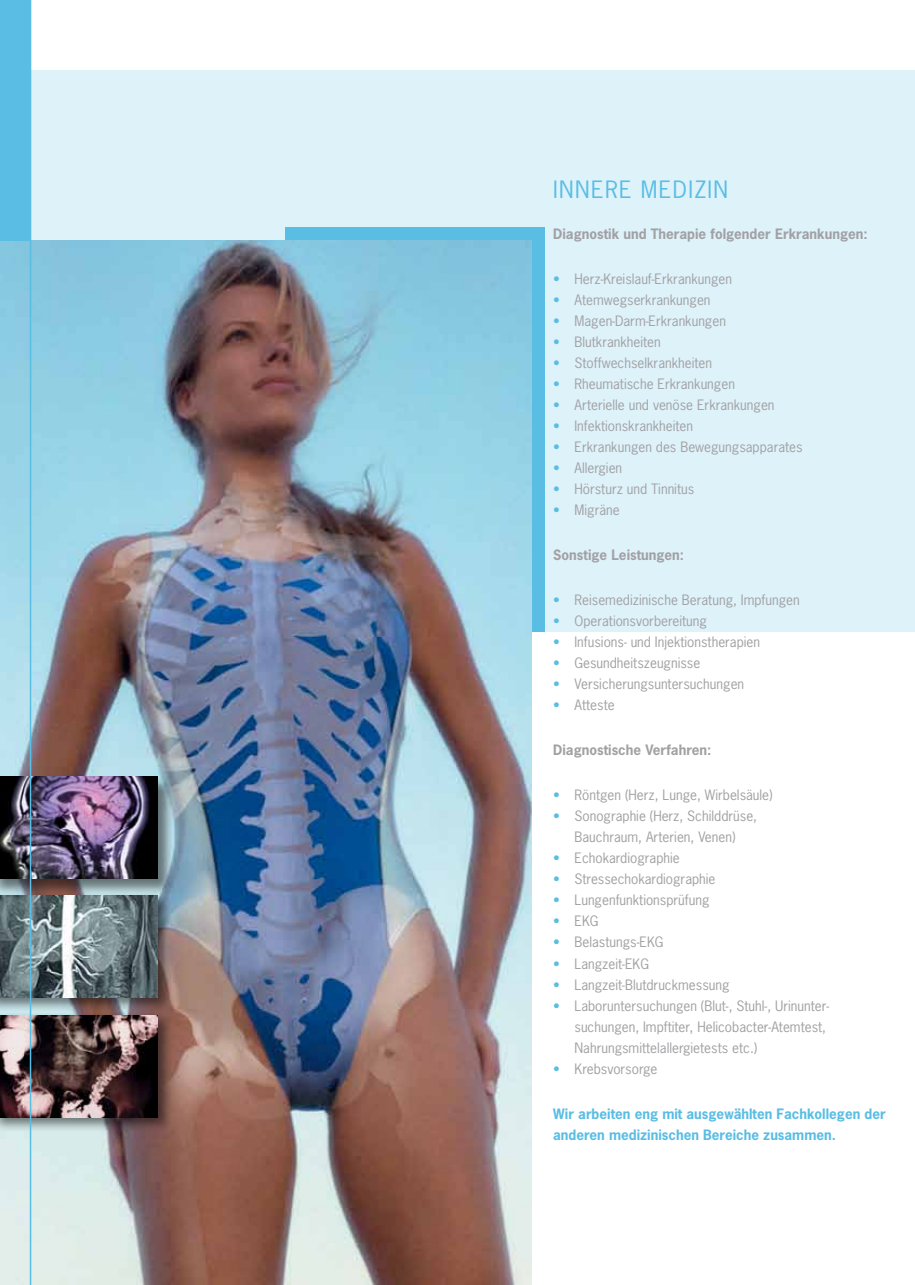
<style>
.page{position:relative;width:915px;height:1285px;background:#fff}
.page>*{position:absolute;margin:0;border:0;box-sizing:border-box;transform-origin:0 0}
.t1{font:22.5px "News Gothic Std";letter-spacing:.06em;color:#59bde4}
.t2{font:13.5px/21px "News Gothic Std";color:#a1a1a4;text-align:center}
.t3{font:700 13.5px "News Gothic Std";color:#a1a1a4}
.t4{font:700 13.5px/21px "News Gothic Std";color:#59bde4}
.s1{color:#59bde4}
</style>
<div class="page">
<div style="left:0;top:70px;width:914px;height:561px;background:#def2fa"></div>
<div style="left:285px;top:227px;width:259px;height:404px;background:#59bde4"></div>
<img style="left:0;top:240px;width:531px;height:1044px">
<div style="left:0;top:776px;width:175px;height:120px;background:#000;opacity:.5"></div>
<img style="left:0;top:776px;width:157px;height:102px">
<div style="left:0;top:892px;width:173px;height:120px;background:#000;opacity:.5"></div>
<img style="left:0;top:895px;width:157px;height:102px">
<div style="left:0;top:1011px;width:173px;height:121px;background:#000;opacity:.5"></div>
<img style="left:0;top:1014px;width:157px;height:102px">
<hr style="left:30px;top:0;width:1px;height:1284px;background:#59bde4">
<div style="left:0;top:0;width:30px;height:240px;background:#59bde4"></div>
<h1 class="t1" style="left:553px;top:175px;width:176px">INNERE MEDIZIN</h1>
<p class="t3" style="left:553px;top:225px;width:316px">Diagnostik und Therapie folgender Erkrankungen:</p>
<p class="t2" style="left:553px;top:268px;width:180px"><span class="s1">•</span> Herz-Kreislauf-Erkrankungen</p>
<p class="t2" style="left:553px;top:289px;width:159px"><span class="s1">•</span> Atemwegserkrankungen</p>
<p class="t2" style="left:553px;top:310px;width:174px"><span class="s1">•</span> Magen-Darm-Erkrankungen</p>
<p class="t2" style="left:553px;top:331px;width:109px"><span class="s1">•</span> Blutkrankheiten</p>
<p class="t2" style="left:553px;top:352px;width:160px"><span class="s1">•</span> Stoffwechselkrankheiten</p>
<p class="t2" style="left:553px;top:373px;width:183px"><span class="s1">•</span> Rheumatische Erkrankungen</p>
<p class="t2" style="left:553px;top:394px;width:223px"><span class="s1">•</span> Arterielle und venöse Erkrankungen</p>
<p class="t2" style="left:553px;top:415px;width:141px"><span class="s1">•</span> Infektionskrankheiten</p>
<p class="t2" style="left:553px;top:436px;width:251px"><span class="s1">•</span> Erkrankungen des Bewegungsapparates</p>
<p class="t2" style="left:553px;top:457px;width:70px"><span class="s1">•</span> Allergien</p>
<p class="t2" style="left:553px;top:478px;width:142px"><span class="s1">•</span> Hörsturz und Tinnitus</p>
<p class="t2" style="left:553px;top:499px;width:68px"><span class="s1">•</span> Migräne</p>
<p class="t3" style="left:553px;top:546px;width:132px">Sonstige Leistungen:</p>
<p class="t2" style="left:553px;top:589px;width:248px"><span class="s1">•</span> Reisemedizinische Beratung, Impfungen</p>
<p class="t2" style="left:553px;top:610px;width:155px"><span class="s1">•</span> Operationsvorbereitung</p>
<p class="t2" style="left:553px;top:631px;width:208px"><span class="s1">•</span> Infusions- und Injektionstherapien</p>
<p class="t2" style="left:553px;top:652px;width:149px"><span class="s1">•</span> Gesundheitszeugnisse</p>
<p class="t2" style="left:553px;top:673px;width:192px"><span class="s1">•</span> Versicherungsuntersuchungen</p>
<p class="t2" style="left:553px;top:694px;width:63px"><span class="s1">•</span> Atteste</p>
<p class="t3" style="left:553px;top:741px;width:159px">Diagnostische Verfahren:</p>
<p class="t2" style="left:553px;top:784px;width:221px"><span class="s1">•</span> Röntgen (Herz, Lunge, Wirbelsäule)</p>
<p class="t2" style="left:553px;top:805px;width:205px"><span class="s1">•</span> Sonographie (Herz, Schilddrüse,<br>Bauchraum, Arterien, Venen)</p>
<p class="t2" style="left:553px;top:847px;width:128px"><span class="s1">•</span> Echokardiographie</p>
<p class="t2" style="left:553px;top:868px;width:164px"><span class="s1">•</span> Stressechokardiographie</p>
<p class="t2" style="left:553px;top:889px;width:158px"><span class="s1">•</span> Lungenfunktionsprüfung</p>
<p class="t2" style="left:553px;top:910px;width:47px"><span class="s1">•</span> EKG</p>
<p class="t2" style="left:553px;top:931px;width:112px"><span class="s1">•</span> Belastungs-EKG</p>
<p class="t2" style="left:553px;top:952px;width:97px"><span class="s1">•</span> Langzeit-EKG</p>
<p class="t2" style="left:553px;top:973px;width:178px"><span class="s1">•</span> Langzeit-Blutdruckmessung</p>
<p class="t2" style="left:574px;top:994px;width:256px;text-align:left;text-indent:-21px"><span class="s1">•</span> Laboruntersuchungen (Blut-, Stuhl-, Urinunter&shy;suchungen, Impftiter, Helicobacter-Atemtest,<br>Nahrungsmittelallergietests etc.)</p>
<p class="t2" style="left:553px;top:1057px;width:106px"><span class="s1">•</span> Krebsvorsorge</p>
<p class="t4" style="left:553px;top:1102px;width:334px">Wir arbeiten eng mit ausgewählten Fachkollegen der anderen medizinischen Bereiche zusammen.</p>
</div>
